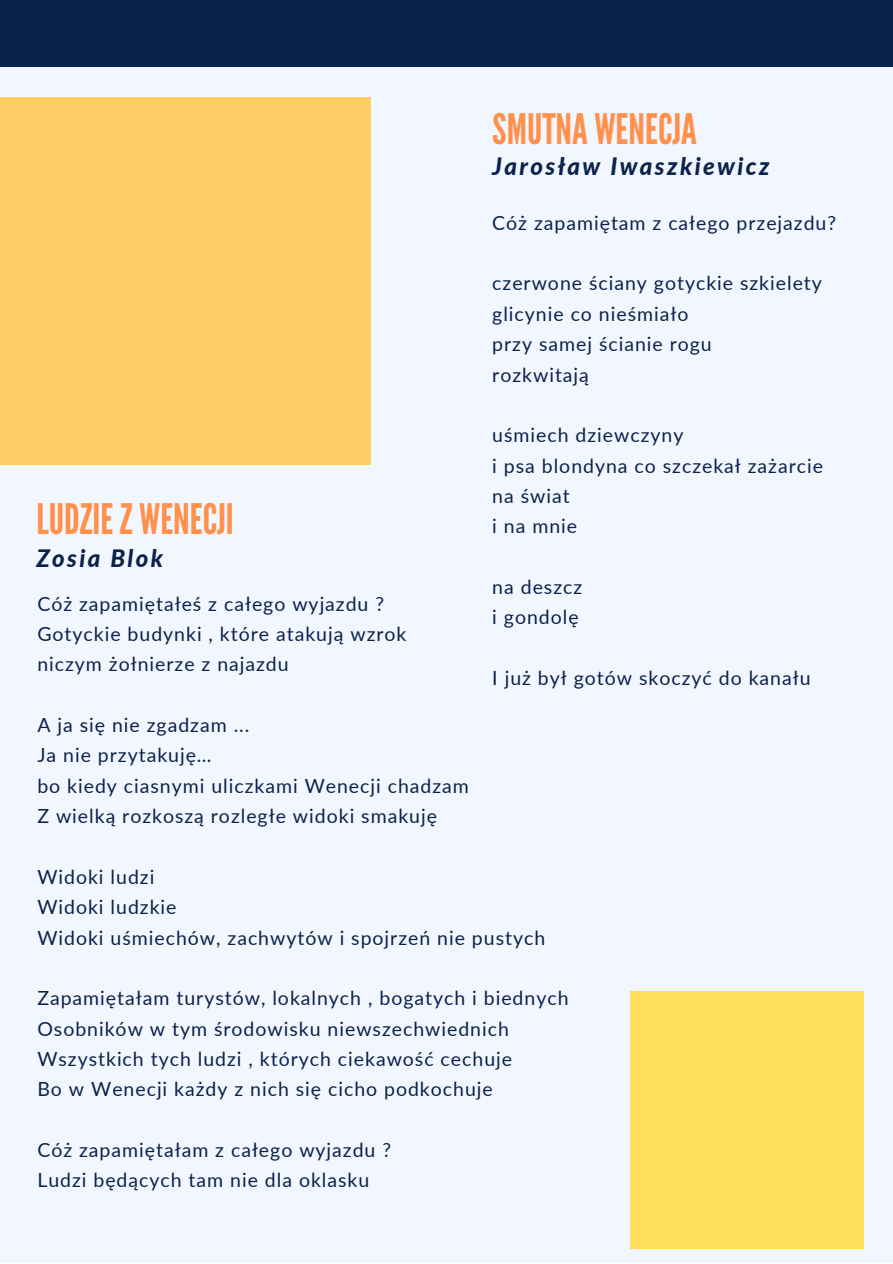
<style>
.page{position:relative;width:893px;height:1264px;background:#fff}
.page>*{position:absolute;margin:0;border:0;box-sizing:border-box;transform-origin:0 0}
.t1{font:42px "League Gothic";color:#ff914d}
.t2{font:italic 800 24px "Lato";letter-spacing:.1em;color:#0b224b}
.t3{font:19.5px "Lato";letter-spacing:.05em;color:#0b224b}
</style>
<div class="page">
<div style="left:0;top:0;width:892px;height:1262px;background:#f2f7ff"></div>
<div style="left:0;top:97px;width:370px;height:368px;background:#fecd65"></div>
<div style="left:0;top:0;width:892px;height:67px;background:#0b224b"></div>
<div style="left:629px;top:991px;width:234px;height:257px;background:#ffde59"></div>
<p class="t1" style="left:492px;top:105px;width:206px">SMUTNA WENECJA</p>
<p class="t2" style="left:492px;top:152px;width:279px">Jarosław Iwaszkiewicz</p>
<p class="t3" style="left:492px;top:210px;width:345px">Cóż zapamiętam z całego przejazdu?</p>
<p class="t1" style="left:36px;top:494px;width:199px">LUDZIE Z WENECJI</p>
<p class="t2" style="left:36px;top:543px;width:128px">Zosia Blok</p>
<p class="t3" style="left:37px;top:591px;width:348px">Cóż zapamiętałeś z całego wyjazdu ?</p>
<p class="t3" style="left:37px;top:621px;width:370px">Gotyckie budynki , które atakują wzrok</p>
<p class="t3" style="left:37px;top:652px;width:253px">niczym żołnierze z najazdu</p>
<p class="t3" style="left:37px;top:712px;width:213px">A ja się nie zgadzam ...</p>
<p class="t3" style="left:37px;top:743px;width:176px">Ja nie przytakuję…</p>
<p class="t3" style="left:37px;top:773px;width:433px">bo kiedy ciasnymi uliczkami Wenecji chadzam</p>
<p class="t3" style="left:37px;top:803px;width:401px">Z wielką rozkoszą rozległe widoki smakuję</p>
<p class="t3" style="left:492px;top:271px;width:331px">czerwone ściany gotyckie szkielety</p>
<p class="t3" style="left:492px;top:301px;width:198px">glicynie co nieśmiało</p>
<p class="t3" style="left:492px;top:332px;width:221px">przy samej ścianie rogu</p>
<p class="t3" style="left:492px;top:362px;width:98px">rozkwitają</p>
<p class="t3" style="left:492px;top:423px;width:193px">uśmiech dziewczyny</p>
<p class="t3" style="left:492px;top:453px;width:332px">i psa blondyna co szczekał zażarcie</p>
<p class="t3" style="left:492px;top:484px;width:79px">na świat</p>
<p class="t3" style="left:492px;top:514px;width:86px">i na mnie</p>
<p class="t3" style="left:492px;top:575px;width:91px">na deszcz</p>
<p class="t3" style="left:492px;top:605px;width:88px">i gondolę</p>
<p class="t3" style="left:492px;top:666px;width:320px">I już był gotów skoczyć do kanału</p>
<p class="t3" style="left:37px;top:864px;width:118px">Widoki ludzi</p>
<p class="t3" style="left:37px;top:894px;width:141px">Widoki ludzkie</p>
<p class="t3" style="left:37px;top:925px;width:509px">Widoki uśmiechów, zachwytów i spojrzeń nie pustych</p>
<p class="t3" style="left:37px;top:986px;width:532px">Zapamiętałam turystów, lokalnych , bogatych i biednych</p>
<p class="t3" style="left:37px;top:1016px;width:473px">Osobników w tym środowisku niewszechwiednich</p>
<p class="t3" style="left:37px;top:1046px;width:476px">Wszystkich tych ludzi , których ciekawość cechuje</p>
<p class="t3" style="left:37px;top:1077px;width:457px">Bo w Wenecji każdy z nich się cicho podkochuje</p>
<p class="t3" style="left:37px;top:1137px;width:355px">Cóż zapamiętałam z całego wyjazdu ?</p>
<p class="t3" style="left:37px;top:1168px;width:333px">Ludzi będących tam nie dla oklasku</p>
</div>
